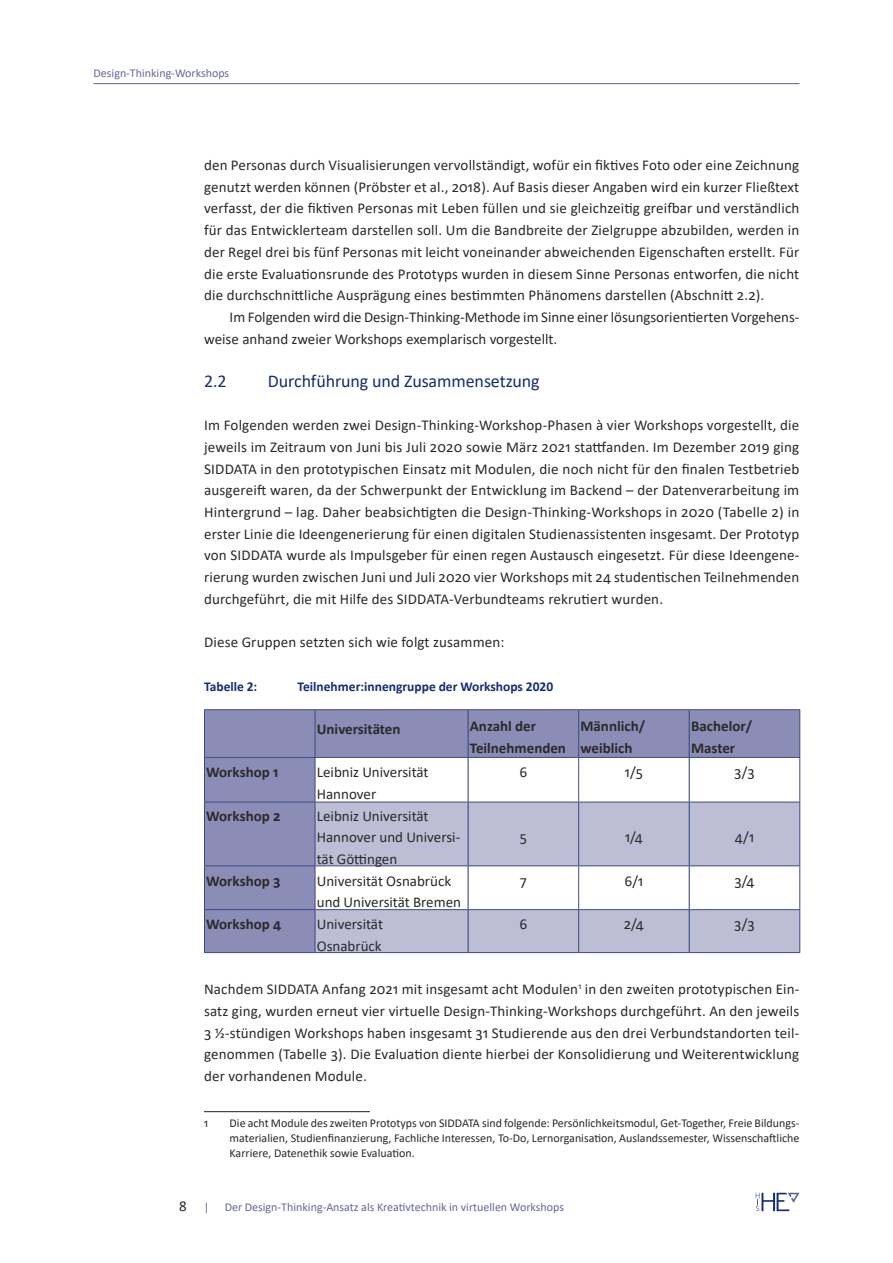
<style>
.page{position:relative;width:893px;height:1263px;background:#fff}
.page>*{position:absolute;margin:0;border:0;box-sizing:border-box;transform-origin:0 0}
.t1{font:18px "Calibri";letter-spacing:-.005em;color:#152c72}
.Fließtext_1_ohne_Ein{font:15px/21.8px "Calibri";color:#2b292a;text-align:justify}
.Hervorhebung_Fett{font:15px/21.8px "Calibri";letter-spacing:.01em;color:#2b292a;text-align:justify}
.Fließtext_1_m_Erstze{font:15px/21.8px "Calibri";color:#2b292a}
.Fließtext_1_ohne_Ein-2{font:700 15px "Calibri";color:#2b292a}
.t2{font:700 13.5px "Calibri";color:#152c72}
.Fußnotentext{font:12px/15px "Calibri";color:#2b292a;text-align:justify}
.t3{font:12px "Calibri";color:#64679b}
.s1{font-size:12px;color:#64679b}
</style>
<div class="page">
<hr style="left:94px;top:83px;width:705px;height:1px;background:#5a5f96">
<svg style="left:756px;top:1193px;width:43px;height:18px"></svg>
<svg style="left:205px;top:710px;width:594px;height:242px;fill:#8b8db6"></svg>
<svg style="left:316px;top:803px;width:483px;height:149px;fill:#bdbed6"></svg>
<hr style="left:204px;top:709px;width:111px;height:1px;background:#3d4885">
<hr style="left:204px;top:710px;width:1px;height:47px;background:#3d4885">
<hr style="left:315px;top:709px;width:153px;height:1px;background:#3d4885">
<hr style="left:315px;top:710px;width:1px;height:47px;background:#3d4885">
<hr style="left:468px;top:709px;width:111px;height:1px;background:#3d4885">
<hr style="left:579px;top:709px;width:110px;height:1px;background:#3d4885">
<hr style="left:578px;top:710px;width:1px;height:47px;background:#3d4885">
<hr style="left:689px;top:709px;width:111px;height:1px;background:#3d4885">
<hr style="left:799px;top:710px;width:1px;height:47px;background:#3d4885">
<hr style="left:204px;top:757px;width:111px;height:1px;background:#3d4885">
<hr style="left:204px;top:758px;width:1px;height:44px;background:#3d4885">
<hr style="left:315px;top:757px;width:153px;height:1px;background:#3d4885">
<hr style="left:315px;top:758px;width:1px;height:44px;background:#3d4885">
<hr style="left:468px;top:757px;width:111px;height:1px;background:#3d4885">
<hr style="left:579px;top:757px;width:110px;height:1px;background:#3d4885">
<hr style="left:578px;top:758px;width:1px;height:44px;background:#3d4885">
<hr style="left:689px;top:757px;width:111px;height:1px;background:#3d4885">
<hr style="left:799px;top:758px;width:1px;height:44px;background:#3d4885">
<hr style="left:204px;top:802px;width:111px;height:1px;background:#3d4885">
<hr style="left:204px;top:802px;width:1px;height:63px;background:#3d4885">
<hr style="left:315px;top:802px;width:153px;height:1px;background:#3d4885">
<hr style="left:315px;top:802px;width:1px;height:63px;background:#3d4885">
<hr style="left:468px;top:802px;width:111px;height:1px;background:#3d4885">
<hr style="left:579px;top:802px;width:110px;height:1px;background:#3d4885">
<hr style="left:578px;top:802px;width:1px;height:63px;background:#3d4885">
<hr style="left:689px;top:802px;width:111px;height:1px;background:#3d4885">
<hr style="left:799px;top:802px;width:1px;height:63px;background:#3d4885">
<hr style="left:204px;top:865px;width:111px;height:1px;background:#3d4885">
<hr style="left:204px;top:866px;width:1px;height:43px;background:#3d4885">
<hr style="left:315px;top:865px;width:153px;height:1px;background:#3d4885">
<hr style="left:315px;top:866px;width:1px;height:43px;background:#3d4885">
<hr style="left:468px;top:865px;width:111px;height:1px;background:#3d4885">
<hr style="left:579px;top:865px;width:110px;height:1px;background:#3d4885">
<hr style="left:578px;top:866px;width:1px;height:43px;background:#3d4885">
<hr style="left:689px;top:865px;width:111px;height:1px;background:#3d4885">
<hr style="left:799px;top:866px;width:1px;height:43px;background:#3d4885">
<hr style="left:204px;top:909px;width:111px;height:1px;background:#3d4885">
<hr style="left:204px;top:910px;width:1px;height:42px;background:#3d4885">
<hr style="left:315px;top:909px;width:153px;height:1px;background:#3d4885">
<hr style="left:315px;top:910px;width:1px;height:42px;background:#3d4885">
<hr style="left:468px;top:909px;width:111px;height:1px;background:#3d4885">
<hr style="left:579px;top:909px;width:110px;height:1px;background:#3d4885">
<hr style="left:578px;top:910px;width:1px;height:42px;background:#3d4885">
<hr style="left:689px;top:909px;width:111px;height:1px;background:#3d4885">
<hr style="left:799px;top:910px;width:1px;height:42px;background:#3d4885">
<hr style="left:204px;top:952px;width:111px;height:1px;background:#3d4885">
<hr style="left:315px;top:952px;width:153px;height:1px;background:#3d4885">
<hr style="left:468px;top:952px;width:111px;height:1px;background:#3d4885">
<hr style="left:579px;top:952px;width:110px;height:1px;background:#3d4885">
<hr style="left:689px;top:952px;width:111px;height:1px;background:#3d4885">
<hr style="left:468px;top:710px;width:1px;height:47px;background:#3d4885">
<hr style="left:689px;top:710px;width:1px;height:47px;background:#3d4885">
<hr style="left:468px;top:758px;width:1px;height:44px;background:#3d4885">
<hr style="left:689px;top:758px;width:1px;height:44px;background:#3d4885">
<hr style="left:468px;top:802px;width:1px;height:63px;background:#3d4885">
<hr style="left:689px;top:802px;width:1px;height:63px;background:#3d4885">
<hr style="left:468px;top:866px;width:1px;height:43px;background:#3d4885">
<hr style="left:689px;top:866px;width:1px;height:43px;background:#3d4885">
<hr style="left:468px;top:910px;width:1px;height:42px;background:#3d4885">
<hr style="left:689px;top:910px;width:1px;height:42px;background:#3d4885">
<hr style="left:204px;top:1111px;width:166px;height:1px;background:#231f20">
<p class="t3" style="left:94px;top:65px;width:137px">Design-Thinking-Workshops</p>
<p class="Fließtext_1_ohne_Ein" style="left:204px;top:154px;width:597px">den Personas durch Visualisierungen vervollständigt, wofür ein fiktives Foto oder eine Zeichnung genutzt werden können (Pröbster et al., 2018). Auf Basis dieser Angaben wird ein kurzer Fließtext verfasst, der die fiktiven Personas mit Leben füllen und sie gleichzeitig greifbar und verständlich für das Entwicklerteam darstellen soll. Um die Bandbreite der Zielgruppe abzubilden, werden in der Regel drei bis fünf Personas mit leicht voneinander abweichenden Eigenschaften erstellt. Für die erste Evaluationsrunde des Prototyps wurden in diesem Sinne Personas entworfen, die nicht die durchschnittliche Ausprägung eines bestimmten Phänomens darstellen (Abschnitt 2.2).</p>
<p class="Fließtext_1_m_Erstze" style="left:204px;top:306px;width:597px;text-indent:26px">Im Folgenden wird die Design-Thinking-Methode im Sinne einer lösungsorientierten Vorgehens&shy;weise anhand zweier Workshops exemplarisch vorgestellt.</p>
<p class="t1" style="left:204px;top:368px;width:24px">2.2</p>
<p class="t1" style="left:268px;top:368px;width:273px">Durchführung und Zusammensetzung</p>
<p class="Hervorhebung_Fett" style="left:204px;top:414px;width:597px">Im Folgenden werden zwei Design-Thinking-Workshop-Phasen à vier Workshops vorgestellt, die jeweils im Zeitraum von Juni bis Juli 2020 sowie März 2021 stattfanden. Im Dezember 2019 ging SIDDATA in den prototypischen Einsatz mit Modulen, die noch nicht für den finalen Testbetrieb ausgereift waren, da der Schwerpunkt der Entwicklung im Backend – der Datenverarbeitung im Hintergrund – lag. Daher beabsichtigten die Design-Thinking-Workshops in 2020 (Tabelle 2) in erster Linie die Ideengenerierung für einen digitalen Studienassistenten insgesamt. Der Prototyp von SIDDATA wurde als Impulsgeber für einen regen Austausch eingesetzt. Für diese Ideengene&shy;rierung wurden zwischen Juni und Juli 2020 vier Workshops mit 24 studentischen Teilnehmenden durchgeführt, die mit Hilfe des SIDDATA-Verbundteams rekrutiert wurden.</p>
<p class="Fließtext_1_ohne_Ein" style="left:204px;top:631px;width:302px">Diese Gruppen setzten sich wie folgt zusammen:</p>
<p class="t2" style="left:204px;top:676px;width:55px">Tabelle 2:</p>
<p class="t2" style="left:298px;top:676px;width:257px">Teilnehmer:innengruppe der Workshops 2020</p>
<p class="Fließtext_1_ohne_Ein-2" style="left:317px;top:718px;width:85px">Universitäten</p>
<p class="Fließtext_1_ohne_Ein-2" style="left:470px;top:715px;width:68px">Anzahl der</p>
<p class="Fließtext_1_ohne_Ein-2" style="left:470px;top:737px;width:98px">Teilnehmenden</p>
<p class="Fließtext_1_ohne_Ein-2" style="left:580px;top:715px;width:66px">Männlich/</p>
<p class="Fließtext_1_ohne_Ein-2" style="left:580px;top:737px;width:54px">weiblich</p>
<p class="Fließtext_1_ohne_Ein-2" style="left:691px;top:715px;width:63px">Bachelor/</p>
<p class="Fließtext_1_ohne_Ein-2" style="left:691px;top:737px;width:46px">Master</p>
<p class="Fließtext_1_ohne_Ein-2" style="left:206px;top:762px;width:74px">Workshop 1</p>
<p class="Fließtext_1_ohne_Ein" style="left:317px;top:761px;width:113px">Leibniz Universität</p>
<p class="Fließtext_1_ohne_Ein" style="left:317px;top:783px;width:61px">Hannover</p>
<p class="Fließtext_1_ohne_Ein" style="left:519px;top:761px;width:9px">6</p>
<p class="Fließtext_1_ohne_Ein" style="left:625px;top:761px;width:20px">1/5</p>
<p class="Fließtext_1_ohne_Ein" style="left:734px;top:761px;width:22px">3/3</p>
<p class="Fließtext_1_ohne_Ein-2" style="left:206px;top:805px;width:76px">Workshop 2</p>
<p class="Fließtext_1_ohne_Ein" style="left:317px;top:804px;width:113px">Leibniz Universität</p>
<p class="Fließtext_1_ohne_Ein" style="left:317px;top:826px;width:145px">Hannover und Universi-</p>
<p class="Fließtext_1_ohne_Ein" style="left:317px;top:848px;width:82px">tät Göttingen</p>
<p class="Fließtext_1_ohne_Ein" style="left:520px;top:826px;width:9px">5</p>
<p class="Fließtext_1_ohne_Ein" style="left:625px;top:826px;width:19px">1/4</p>
<p class="Fließtext_1_ohne_Ein" style="left:735px;top:826px;width:21px">4/1</p>
<p class="Fließtext_1_ohne_Ein-2" style="left:206px;top:870px;width:76px">Workshop 3</p>
<p class="Fließtext_1_ohne_Ein" style="left:317px;top:869px;width:136px">Universität Osnabrück</p>
<p class="Fließtext_1_ohne_Ein" style="left:317px;top:891px;width:146px">und Universität Bremen</p>
<p class="Fließtext_1_ohne_Ein" style="left:520px;top:869px;width:8px">7</p>
<p class="Fließtext_1_ohne_Ein" style="left:624px;top:869px;width:20px">6/1</p>
<p class="Fließtext_1_ohne_Ein" style="left:734px;top:869px;width:22px">3/4</p>
<p class="Fließtext_1_ohne_Ein-2" style="left:206px;top:913px;width:77px">Workshop 4</p>
<p class="Fließtext_1_ohne_Ein" style="left:317px;top:913px;width:68px">Universität</p>
<p class="Fließtext_1_ohne_Ein" style="left:317px;top:935px;width:67px">Osnabrück</p>
<p class="Fließtext_1_ohne_Ein" style="left:519px;top:913px;width:9px">6</p>
<p class="Fließtext_1_ohne_Ein" style="left:624px;top:913px;width:22px">2/4</p>
<p class="Fließtext_1_ohne_Ein" style="left:734px;top:913px;width:22px">3/3</p>
<p class="Fließtext_1_ohne_Ein" style="left:204px;top:978px;width:597px">Nachdem SIDDATA Anfang 2021 mit insgesamt acht Modulen<sup>1</sup> in den zweiten prototypischen Ein&shy;satz ging, wurden erneut vier virtuelle Design-Thinking-Workshops durchgeführt. An den jeweils 3 ½-stündigen Workshops haben insgesamt 31 Studierende aus den drei Verbundstandorten teil&shy;genommen (Tabelle 3). Die Evaluation diente hierbei der Konsolidierung und Weiterentwicklung der vorhandenen Module.</p>
<p class="Fußnotentext" style="left:204px;top:1115px;width:6px">1</p>
<p class="Fußnotentext" style="left:230px;top:1115px;width:571px">Die acht Module des zweiten Prototyps von SIDDATA sind folgende: Persönlichkeitsmodul, Get-Together, Freie Bildungs&shy;materialien, Studienfinanzierung, Fachliche Interessen, To-Do, Lernorganisation, Auslandssemester, Wissenschaftliche Karriere, Datenethik sowie Evaluation.</p>
<p class="Hervorhebung_Fett" style="left:179px;top:1195px;width:32px">8 <span class="s1">|</span></p>
<p class="t3" style="left:225px;top:1199px;width:341px">Der Design-Thinking-Ansatz als Kreativtechnik in virtuellen Workshops</p>
</div>
